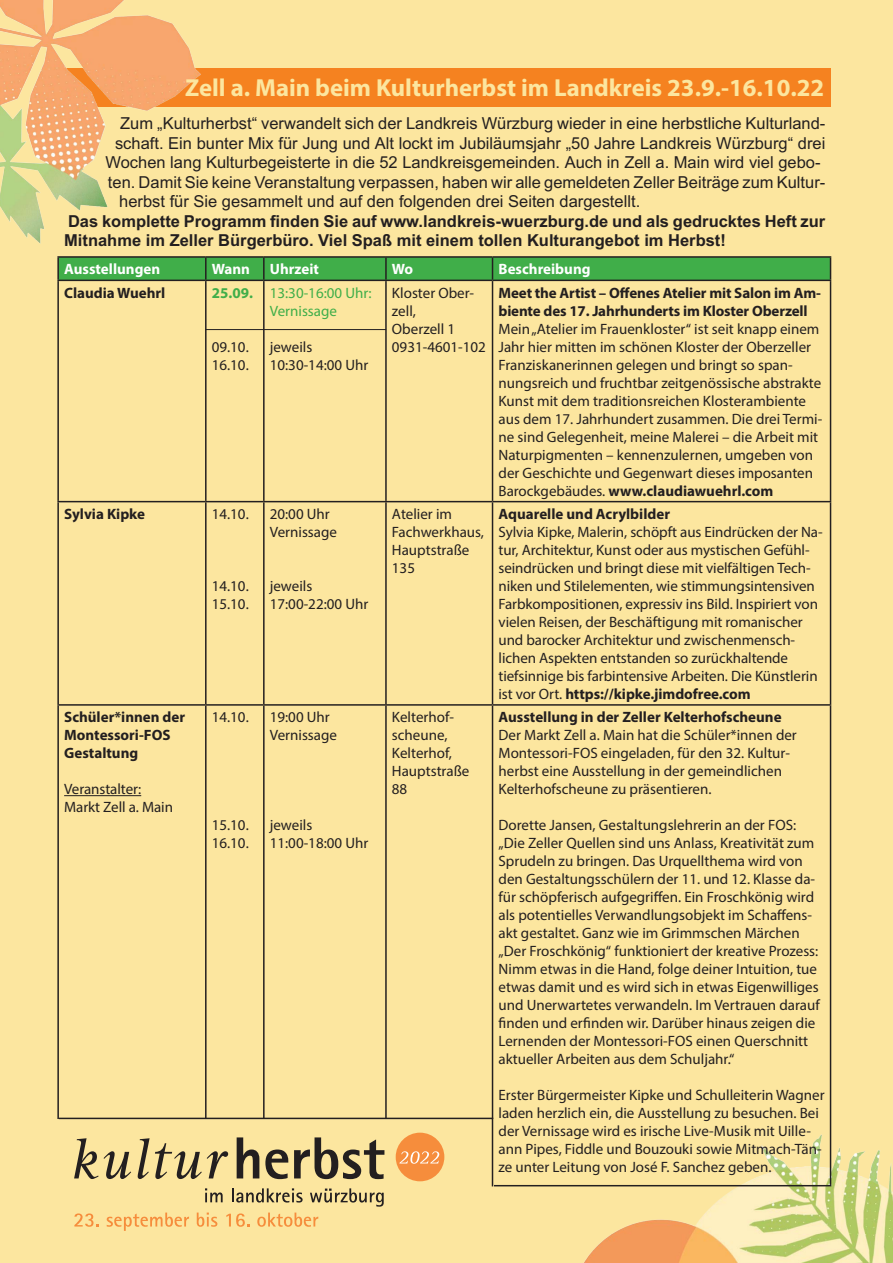
<style>
.page{position:relative;width:893px;height:1263px;background:#fce69f}
.page>*{position:absolute;margin:0;border:0;box-sizing:border-box;transform-origin:0 0}
.t1{font:700 24.75px "Myriad Pro";color:#fce69f}
.t2{font:16.5px "Arial";color:#231f20}
.t3{font:700 16.5px/19.5px "Arial";color:#231f20}
.t4{font:15px/18px "Myriad Pro";color:#231f20}
.t5{font:700 15px/18px "Myriad Pro";color:#231f20}
.t6{font:700 15px "Myriad Pro";color:#fff}
.t7{font:15px/18px "Myriad Pro";color:#40ae49}
.t8{font:700 15px "Myriad Pro";color:#40ae49}
.s1{font-weight:700}
</style>
<div class="page">
<img style="left:573px;top:1110px;width:320px;height:153px">
<hr style="left:57px;top:256px;width:149px;height:2px;background:#231f20">
<hr style="left:57px;top:258px;width:2px;height:22px;background:#231f20">
<hr style="left:206px;top:256px;width:58px;height:2px;background:#231f20">
<hr style="left:264px;top:256px;width:122px;height:2px;background:#231f20">
<hr style="left:386px;top:256px;width:106px;height:2px;background:#231f20">
<hr style="left:492px;top:256px;width:339px;height:2px;background:#231f20">
<svg style="left:58px;top:257px;width:773px;height:23px;background:#3ea546"></svg>
<hr style="left:57px;top:280px;width:149px;height:1px;background:#231f20">
<hr style="left:57px;top:281px;width:2px;height:220px;background:#231f20">
<hr style="left:206px;top:280px;width:58px;height:1px;background:#231f20">
<hr style="left:205px;top:281px;width:2px;height:220px;background:#231f20">
<hr style="left:264px;top:280px;width:122px;height:1px;background:#231f20">
<hr style="left:263px;top:281px;width:2px;height:220px;background:#231f20">
<hr style="left:386px;top:280px;width:106px;height:1px;background:#231f20">
<hr style="left:385px;top:281px;width:2px;height:220px;background:#231f20">
<hr style="left:492px;top:280px;width:339px;height:1px;background:#231f20">
<hr style="left:492px;top:281px;width:1px;height:220px;background:#231f20">
<hr style="left:830px;top:281px;width:1px;height:220px;background:#231f20">
<hr style="left:57px;top:501px;width:149px;height:1px;background:#231f20">
<hr style="left:57px;top:502px;width:2px;height:202px;background:#231f20">
<hr style="left:206px;top:501px;width:58px;height:1px;background:#231f20">
<hr style="left:205px;top:502px;width:2px;height:202px;background:#231f20">
<hr style="left:264px;top:501px;width:122px;height:1px;background:#231f20">
<hr style="left:263px;top:502px;width:2px;height:202px;background:#231f20">
<hr style="left:386px;top:501px;width:106px;height:1px;background:#231f20">
<hr style="left:385px;top:502px;width:2px;height:202px;background:#231f20">
<hr style="left:492px;top:501px;width:339px;height:1px;background:#231f20">
<hr style="left:492px;top:502px;width:1px;height:202px;background:#231f20">
<hr style="left:830px;top:502px;width:1px;height:202px;background:#231f20">
<hr style="left:57px;top:704px;width:149px;height:2px;background:#231f20">
<hr style="left:57px;top:706px;width:2px;height:479px;background:#231f20">
<hr style="left:206px;top:704px;width:58px;height:2px;background:#231f20">
<hr style="left:205px;top:706px;width:2px;height:479px;background:#231f20">
<hr style="left:264px;top:704px;width:122px;height:2px;background:#231f20">
<hr style="left:263px;top:706px;width:2px;height:479px;background:#231f20">
<hr style="left:386px;top:704px;width:106px;height:2px;background:#231f20">
<hr style="left:385px;top:706px;width:2px;height:479px;background:#231f20">
<hr style="left:492px;top:704px;width:339px;height:2px;background:#231f20">
<hr style="left:492px;top:706px;width:1px;height:479px;background:#231f20">
<hr style="left:830px;top:706px;width:1px;height:479px;background:#231f20">
<hr style="left:492px;top:1185px;width:339px;height:1px;background:#231f20">
<hr style="left:64px;top:795px;width:77px;height:1px;background:#231f20">
<div style="left:60px;top:69px;width:771px;height:38px;background:#f58220"></div>
<img style="left:0;top:0;width:253px;height:243px">
<svg style="left:57px;top:1117px;width:437px;height:114px"></svg>
<hr style="left:206px;top:329px;width:180px;height:1px;background:#231f20">
<h1 class="t1" style="left:185px;top:72px;width:641px">Zell a. Main beim Kulturherbst im Landkreis 23.9.-16.10.22</h1>
<p class="t2" style="left:120px;top:114px;width:707px">Zum „Kulturherbst“ verwandelt sich der Landkreis Würzburg wieder in eine herbstliche Kulturland-</p>
<p class="t2" style="left:115px;top:134px;width:712px">schaft. Ein bunter Mix für Jung und Alt lockt im Jubiläumsjahr „50 Jahre Landkreis Würzburg“ drei</p>
<p class="t2" style="left:105px;top:153px;width:717px">Wochen lang Kulturbegeisterte in die 52 Landkreisgemeinden. Auch in Zell a. Main wird viel gebo-</p>
<p class="t2" style="left:108px;top:173px;width:719px">ten. Damit Sie keine Veranstaltung verpassen, haben wir alle gemeldeten Zeller Beiträge zum Kultur-</p>
<p class="t2" style="left:119px;top:192px;width:522px">herbst für Sie gesammelt und auf den folgenden drei Seiten dargestellt.</p>
<p class="t3" style="left:64px;top:211px;width:763px">Das komplette Programm finden Sie auf www.landkreis-wuerzburg.de und als gedrucktes Heft zur<br>Mitnahme im Zeller Bürgerbüro. Viel Spaß mit einem tollen Kulturangebot im Herbst!</p>
<p class="t6" style="left:64px;top:259px;width:97px">Ausstellungen</p>
<p class="t6" style="left:212px;top:259px;width:40px">Wann</p>
<p class="t6" style="left:270px;top:259px;width:51px">Uhrzeit</p>
<p class="t6" style="left:392px;top:259px;width:23px">Wo</p>
<p class="t6" style="left:498px;top:259px;width:94px">Beschreibung</p>
<p class="t5" style="left:64px;top:283px;width:103px">Claudia Wuehrl</p>
<p class="t8" style="left:212px;top:283px;width:43px">25.09.</p>
<p class="t4" style="left:392px;top:283px;width:95px">Kloster Ober&shy;zell,<br>Oberzell 1<br>0931-4601-102</p>
<p class="t5" style="left:498px;top:283px;width:324px">Meet the Artist – Offenes Atelier mit Salon im Am&shy;biente des 17. Jahrhunderts im Kloster Oberzell</p>
<p class="t7" style="left:270px;top:283px;width:103px">13:30-16:00 Uhr:<br>Vernissage</p>
<p class="t4" style="left:270px;top:337px;width:100px">jeweils<br>10:30-14:00 Uhr</p>
<p class="t4" style="left:498px;top:319px;width:325px">Mein „Atelier im Frauenkloster“ ist seit knapp einem Jahr hier mitten im schönen Kloster der Oberzeller Franziskanerinnen gelegen und bringt so span&shy;nungsreich und fruchtbar zeitgenössische abstrakte Kunst mit dem traditionsreichen Klosterambiente aus dem 17. Jahrhundert zusammen. Die drei Termi&shy;ne sind Gelegenheit, meine Malerei – die Arbeit mit Naturpigmenten – kennenzulernen, umgeben von der Geschichte und Gegenwart dieses imposanten Barockgebäudes. <span class="s1">www.claudiawuehrl.com</span></p>
<p class="t4" style="left:212px;top:337px;width:38px">09.10.<br>16.10.</p>
<p class="t5" style="left:64px;top:504px;width:82px">Sylvia Kipke</p>
<p class="t4" style="left:212px;top:505px;width:38px">14.10.</p>
<p class="t4" style="left:212px;top:577px;width:38px">14.10.<br>15.10.</p>
<p class="t4" style="left:270px;top:505px;width:69px">20:00 Uhr<br>Vernissage</p>
<p class="t4" style="left:270px;top:577px;width:100px">jeweils<br>17:00-22:00 Uhr</p>
<p class="t4" style="left:392px;top:505px;width:94px">Atelier im<br>Fachwerkhaus,<br>Hauptstraße<br>135</p>
<p class="t5" style="left:498px;top:504px;width:173px">Aquarelle und Acrylbilder</p>
<p class="t4" style="left:498px;top:523px;width:326px">Sylvia Kipke, Malerin, schöpft aus Eindrücken der Na&shy;tur, Architektur, Kunst oder aus mystischen Gefühl&shy;seindrücken und bringt diese mit vielfältigen Tech&shy;niken und Stilelementen, wie stimmungsintensiven Farbkompositionen, expressiv ins Bild. Inspiriert von vielen Reisen, der Beschäftigung mit romanischer und barocker Architektur und zwischenmensch&shy;lichen Aspekten entstanden so zurückhaltende tiefsinnige bis farbintensive Arbeiten. Die Künstlerin ist vor Ort. <span class="s1">https://kipke.jimdofree.com</span></p>
<p class="t5" style="left:64px;top:708px;width:123px">Schüler*innen der<br>Montessori-FOS<br>Gestaltung</p>
<p class="t4" style="left:64px;top:780px;width:110px">Veranstalter:<br>Markt Zell a. Main</p>
<p class="t4" style="left:212px;top:708px;width:38px">14.10.</p>
<p class="t4" style="left:270px;top:708px;width:69px">19:00 Uhr<br>Vernissage</p>
<p class="t4" style="left:212px;top:816px;width:38px">15.10.<br>16.10.</p>
<p class="t4" style="left:270px;top:816px;width:100px">jeweils<br>11:00-18:00 Uhr</p>
<p class="t4" style="left:392px;top:708px;width:79px">Kelterhof&shy;scheune,<br>Kelterhof,<br>Hauptstraße<br>88</p>
<p class="t5" style="left:498px;top:708px;width:285px">Ausstellung in der Zeller Kelterhofscheune</p>
<p class="t4" style="left:498px;top:726px;width:300px">Der Markt Zell a. Main hat die Schüler*innen der Montessori-FOS eingeladen, für den 32. Kultur&shy;herbst eine Ausstellung in der gemeindlichen Kelterhofscheune zu präsentieren.</p>
<p class="t4" style="left:498px;top:816px;width:323px">Dorette Jansen, Gestaltungslehrerin an der FOS: „Die Zeller Quellen sind uns Anlass, Kreativität zum Sprudeln zu bringen. Das Urquellthema wird von den Gestaltungsschülern der 11. und 12. Klasse da&shy;für schöpferisch aufgegriffen. Ein Froschkönig wird als potentielles Verwandlungsobjekt im Schaffens&shy;akt gestaltet. Ganz wie im Grimmschen Märchen „Der Froschkönig“ funktioniert der kreative Prozess:<br>Nimm etwas in die Hand, folge deiner Intuition, tue etwas damit und es wird sich in etwas Eigenwilliges und Unerwartetes verwandeln. Im Vertrauen darauf finden und erfinden wir. Darüber hinaus zeigen die Lernenden der Montessori-FOS einen Querschnitt aktueller Arbeiten aus dem Schuljahr.“</p>
<p class="t4" style="left:498px;top:1086px;width:328px">Erster Bürgermeister Kipke und Schulleiterin Wagner laden herzlich ein, die Ausstellung zu besuchen. Bei der Vernissage wird es irische Live-Musik mit Uille&shy;ann Pipes, Fiddle und Bouzouki sowie Mitmach-Tän&shy;ze unter Leitung von José F. Sanchez geben.</p>
</div>
